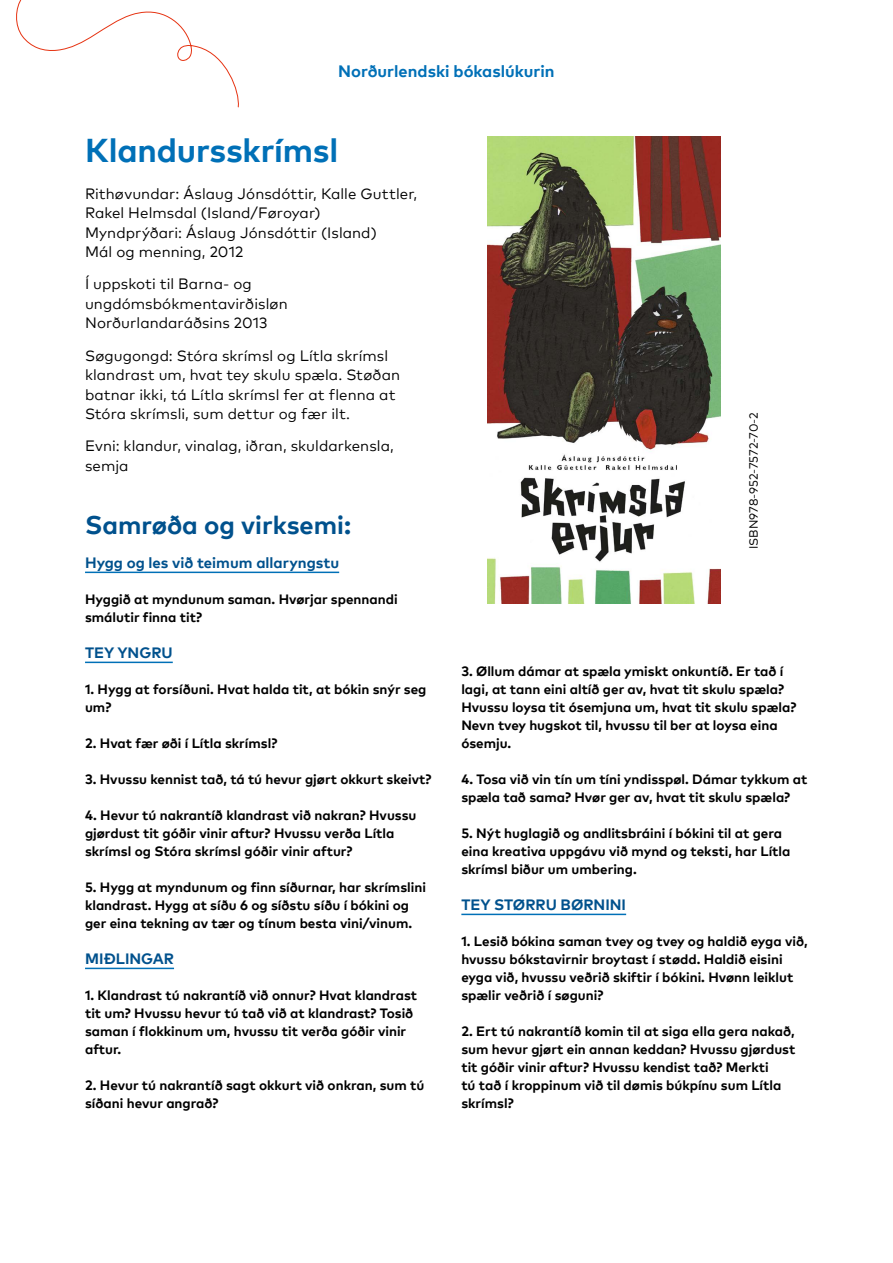
<style>
.page{position:relative;width:893px;height:1263px;background:#fff}
.page>*{position:absolute;margin:0;border:0;box-sizing:border-box;transform-origin:0 0}
.t1{font:700 33px "Mark Pro";letter-spacing:-.005em;color:#0070b7}
.t2{font:700 25.5px "Mark Pro";color:#00518d}
.Header_txt{font:700 16.5px "Mark Pro";color:#0070b7}
.P_10{font:15px/19.5px "Mark Pro";letter-spacing:.005em;color:#000}
.P_10_space{font:15px/19.5px "Mark Pro";letter-spacing:.005em;color:#000}
.Alleviivattu_väliotsikko{font:700 15px "Mark Pro";color:#00518d}
.P_9_12_bold_space{font:700 13.5px/18px "Mark Pro";color:#000}
.ISBN{font:12px "Mark Pro";color:#000}
</style>
<div class="page">
<hr style="left:85px;top:572px;width:254px;height:1px;background:#0070b7">
<hr style="left:85px;top:662px;width:88px;height:1px;background:#0070b7">
<hr style="left:85px;top:968px;width:89px;height:1px;background:#0070b7">
<hr style="left:461px;top:914px;width:165px;height:1px;background:#0070b7">
<svg style="left:16px;top:0;width:223px;height:108px"></svg>
<img style="left:487px;top:136px;width:234px;height:467px">
<p class="Header_txt" style="left:338px;top:58px;width:218px">Norðurlendski bókaslúkurin</p>
<h1 class="t1" style="left:85px;top:125px;width:255px">Klandursskrímsl</h1>
<p class="P_10_space" style="left:85px;top:182px;width:334px">Rithøvundar: Áslaug Jónsdóttir, Kalle Guttler,<br>Rakel Helmsdal (Island/Føroyar)</p>
<p class="P_10_space" style="left:85px;top:221px;width:293px">Myndprýðari: Áslaug Jónsdóttir (Island)</p>
<p class="P_10" style="left:85px;top:241px;width:160px">Mál og menning, 2012</p>
<p class="P_10" style="left:85px;top:273px;width:204px">Í uppskoti til Barna- og ungdómsbókmentavirðisløn<br>Norðurlandaráðsins 2013</p>
<p class="P_10" style="left:85px;top:344px;width:317px">Søgugongd: Stóra skrímsl og Lítla skrímsl klandrast um, hvat tey skulu spæla. Støðan batnar ikki, tá Lítla skrímsl fer at flenna at Stóra skrímsli, sum dettur og fær ilt.</p>
<p class="P_10" style="left:85px;top:435px;width:310px">Evni: klandur, vinalag, iðran, skuldarkensla, semja</p>
<h2 class="t2" style="left:85px;top:506px;width:268px">Samrøða og virksemi:</h2>
<p class="Alleviivattu_väliotsikko" style="left:85px;top:551px;width:256px">Hygg og les við teimum allaryngstu</p>
<p class="P_9_12_bold_space" style="left:85px;top:589px;width:314px">Hyggið at myndunum saman. Hvørjar spennandi smálutir finna tit?</p>
<p class="Alleviivattu_väliotsikko" style="left:85px;top:641px;width:89px">TEY YNGRU</p>
<p class="P_9_12_bold_space" style="left:85px;top:679px;width:343px">1. Hygg at forsíðuni. Hvat halda tit, at bókin snýr seg um?</p>
<p class="P_9_12_bold_space" style="left:85px;top:733px;width:194px">2. Hvat fær øði í Lítla skrímsl?</p>
<p class="P_9_12_bold_space" style="left:85px;top:769px;width:348px">3. Hvussu kennist tað, tá tú hevur gjørt okkurt skeivt?</p>
<p class="P_9_12_bold_space" style="left:85px;top:805px;width:333px">4. Hevur tú nakrantíð klandrast við nakran? Hvussu gjørdust tit góðir vinir aftur? Hvussu verða Lítla skrímsl og Stóra skrímsl góðir vinir aftur?</p>
<p class="P_9_12_bold_space" style="left:85px;top:877px;width:342px">5. Hygg at myndunum og finn síðurnar, har skrímslini klandrast. Hygg at síðu 6 og síðstu síðu í bókini og ger eina tekning av tær og tínum besta vini/vinum.</p>
<p class="Alleviivattu_väliotsikko" style="left:85px;top:947px;width:90px">MIÐLINGAR</p>
<p class="P_9_12_bold_space" style="left:85px;top:985px;width:334px">1. Klandrast tú nakrantíð við onnur? Hvat klandrast tit um? Hvussu hevur tú tað við at klandrast? Tosið saman í flokkinum um, hvussu tit verða góðir vinir aftur.</p>
<p class="P_9_12_bold_space" style="left:85px;top:1075px;width:341px">2. Hevur tú nakrantíð sagt okkurt við onkran, sum tú síðani hevur angrað?</p>
<p class="ISBN" style="left:745px;top:549px;width:138px;rotate:-90deg">ISBN978-952-7572-70-2</p>
<p class="P_9_12_bold_space" style="left:461px;top:661px;width:337px">3. Øllum dámar at spæla ymiskt onkuntíð. Er tað í lagi, at tann eini altíð ger av, hvat tit skulu spæla?<br>Hvussu loysa tit ósemjuna um, hvat tit skulu spæla?<br>Nevn tvey hugskot til, hvussu til ber at loysa eina ósemju.</p>
<p class="P_9_12_bold_space" style="left:461px;top:769px;width:348px">4. Tosa við vin tín um tíni yndisspøl. Dámar tykkum at spæla tað sama? Hvør ger av, hvat tit skulu spæla?</p>
<p class="P_9_12_bold_space" style="left:461px;top:823px;width:331px">5. Nýt huglagið og andlitsbráini í bókini til at gera eina kreativa uppgávu við mynd og teksti, har Lítla skrímsl biður um umbering.</p>
<p class="Alleviivattu_väliotsikko" style="left:461px;top:893px;width:166px">TEY STØRRU BØRNINI</p>
<p class="P_9_12_bold_space" style="left:461px;top:931px;width:348px">1. Lesið bókina saman tvey og tvey og haldið eyga við, hvussu bókstavirnir broytast í stødd. Haldið eisini eyga við, hvussu veðrið skiftir í bókini. Hvønn leiklut spælir veðrið í søguni?</p>
<p class="P_9_12_bold_space" style="left:461px;top:1021px;width:335px">2. Ert tú nakrantíð komin til at siga ella gera nakað, sum hevur gjørt ein annan keddan? Hvussu gjørdust tit góðir vinir aftur? Hvussu kendist tað? Merkti<br>tú tað í kroppinum við til dømis búkpínu sum Lítla skrímsl?</p>
</div>
